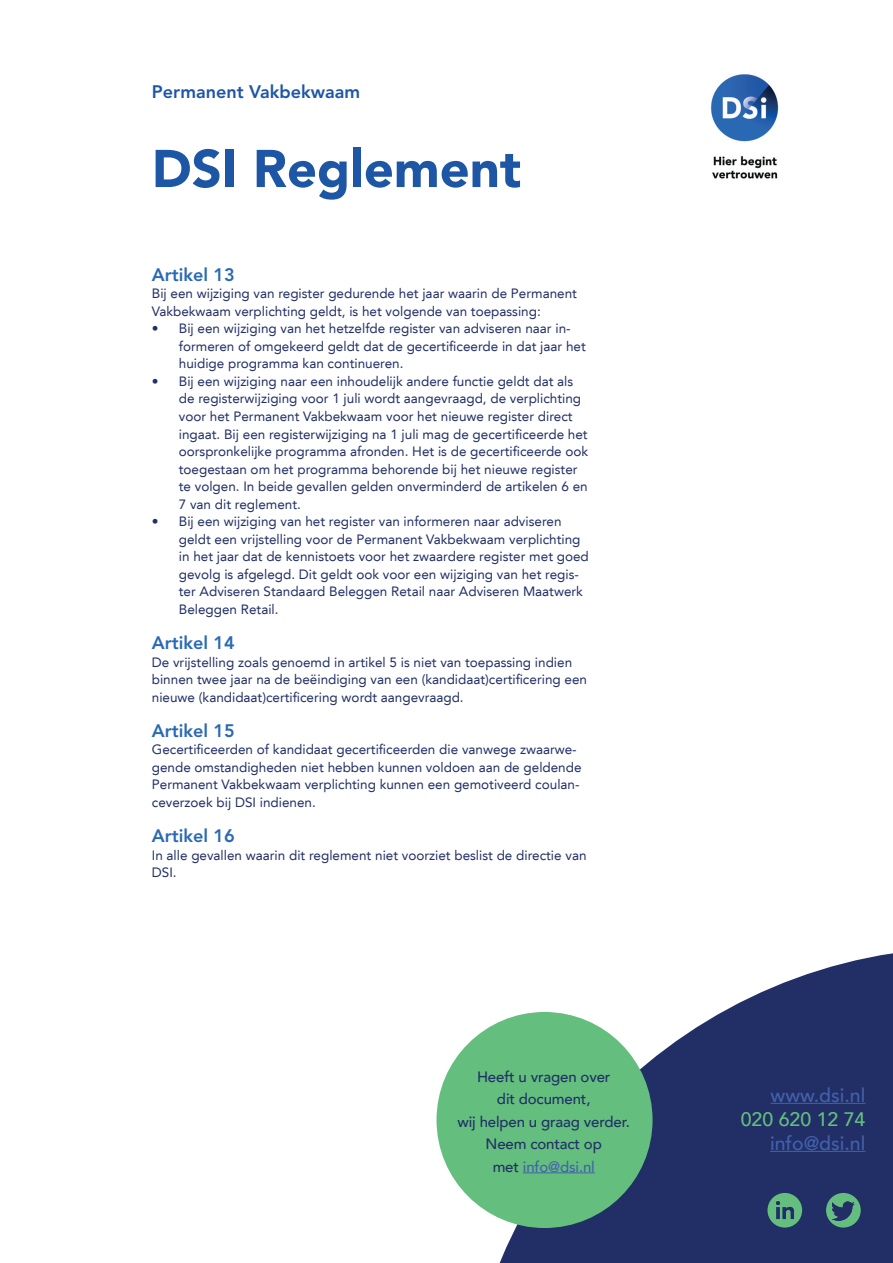
<style>
.page{position:relative;width:893px;height:1263px;background:#fff}
.page>*{position:absolute;margin:0;border:0;box-sizing:border-box;transform-origin:0 0}
.t1{font:900 52.5px "Avenir LT Std";color:#1e56a6}
.t2{font:500 19.5px "Avenir";color:#4261ad}
.t3{font:500 19.5px "Avenir";color:#64bf7e}
.t4{font:800 18px "Avenir LT Std";color:#2a69b3}
.t5{font:800 18px "Avenir LT Std";color:#1e56a6}
.t6{font:500 15px/22.5px "Avenir";letter-spacing:-.01em;color:#212f66;text-align:center}
.t7{font:13.5px/17.5px "Avenir LT";color:#212f66}
.s1{color:#4261ad}
</style>
<div class="page">
<img style="left:710px;top:74px;width:69px;height:105px">
<svg style="left:475px;top:953px;width:418px;height:310px;fill:#212f66"></svg>
<hr style="left:770px;top:1103px;width:95px;height:1px;background:#4261ad">
<hr style="left:770px;top:1151px;width:95px;height:1px;background:#4261ad">
<div style="left:767px;top:1193px;width:35px;height:34px;background:#64bf7e;border-radius:50%"></div>
<img style="left:771px;top:1197px;width:27px;height:27px">
<div style="left:826px;top:1193px;width:35px;height:34px;background:#64bf7e;border-radius:50%"></div>
<img style="left:830px;top:1197px;width:27px;height:27px">
<div style="left:436px;top:1012px;width:216px;height:216px;background:#64bf7e;border-radius:50%"></div>
<hr style="left:523px;top:1172px;width:72px;height:1px;background:#4261ad">
<h3 class="t5" style="left:152px;top:81px;width:210px">Permanent Vakbekwaam</h3>
<h1 class="t1" style="left:152px;top:137px;width:371px">DSI Reglement</h1>
<h3 class="t4" style="left:152px;top:264px;width:84px">Artikel 13</h3>
<p class="t7" style="left:152px;top:285px;width:427px">Bij een wijziging van register gedurende het jaar waarin de Permanent<br>Vakbekwaam verplichting geldt, is het volgende van toepassing:</p>
<p class="t7" style="left:179px;top:320px;width:408px;text-indent:-27px">• Bij een wijziging van het hetzelfde register van adviseren naar in&shy;formeren of omgekeerd geldt dat de gecertificeerde in dat jaar het huidige programma kan continueren.</p>
<p class="t7" style="left:179px;top:373px;width:411px;text-indent:-27px">• Bij een wijziging naar een inhoudelijk andere functie geldt dat als de registerwijziging voor 1 juli wordt aangevraagd, de verplichting voor het Permanent Vakbekwaam voor het nieuwe register direct ingaat. Bij een registerwijziging na 1 juli mag de gecertificeerde het oorspronkelijke programma afronden. Het is de gecertificeerde ook toegestaan om het programma behorende bij het nieuwe register te volgen. In beide gevallen gelden onverminderd de artikelen 6 en 7 van dit reglement.</p>
<p class="t7" style="left:179px;top:513px;width:411px;text-indent:-27px">• Bij een wijziging van het register van informeren naar adviseren geldt een vrijstelling voor de Permanent Vakbekwaam verplichting in het jaar dat de kennistoets voor het zwaardere register met goed gevolg is afgelegd. Dit geldt ook voor een wijziging van het regis&shy;ter Adviseren Standaard Beleggen Retail naar Adviseren Maatwerk Beleggen Retail.</p>
<h3 class="t4" style="left:152px;top:632px;width:84px">Artikel 14</h3>
<p class="t7" style="left:152px;top:653px;width:437px">De vrijstelling zoals genoemd in artikel 5 is niet van toepassing indien binnen twee jaar na de beëindiging van een (kandidaat)certificering een nieuwe (kandidaat)certificering wordt aangevraagd.</p>
<h3 class="t4" style="left:152px;top:720px;width:84px">Artikel 15</h3>
<p class="t7" style="left:152px;top:741px;width:431px">Gecertificeerden of kandidaat gecertificeerden die vanwege zwaarwe&shy;gende omstandigheden niet hebben kunnen voldoen aan de geldende Permanent Vakbekwaam verplichting kunnen een gemotiveerd coulan&shy;ceverzoek bij DSI indienen.</p>
<h3 class="t4" style="left:152px;top:825px;width:84px">Artikel 16</h3>
<p class="t7" style="left:152px;top:846px;width:436px">In alle gevallen waarin dit reglement niet voorziet beslist de directie van<br>DSI.</p>
<p class="t6" style="left:458px;top:1064px;width:174px">Heeft u vragen over<br>dit document,<br>wij helpen u graag verder.<br>Neem contact op<br>met <span class="s1">info@dsi.nl</span></p>
<h2 class="t2" style="left:770px;top:1078px;width:96px">www.dsi.nl</h2>
<h2 class="t3" style="left:741px;top:1102px;width:126px">020 620 12 74</h2>
<h2 class="t2" style="left:770px;top:1126px;width:97px">info@dsi.nl</h2>
</div>
